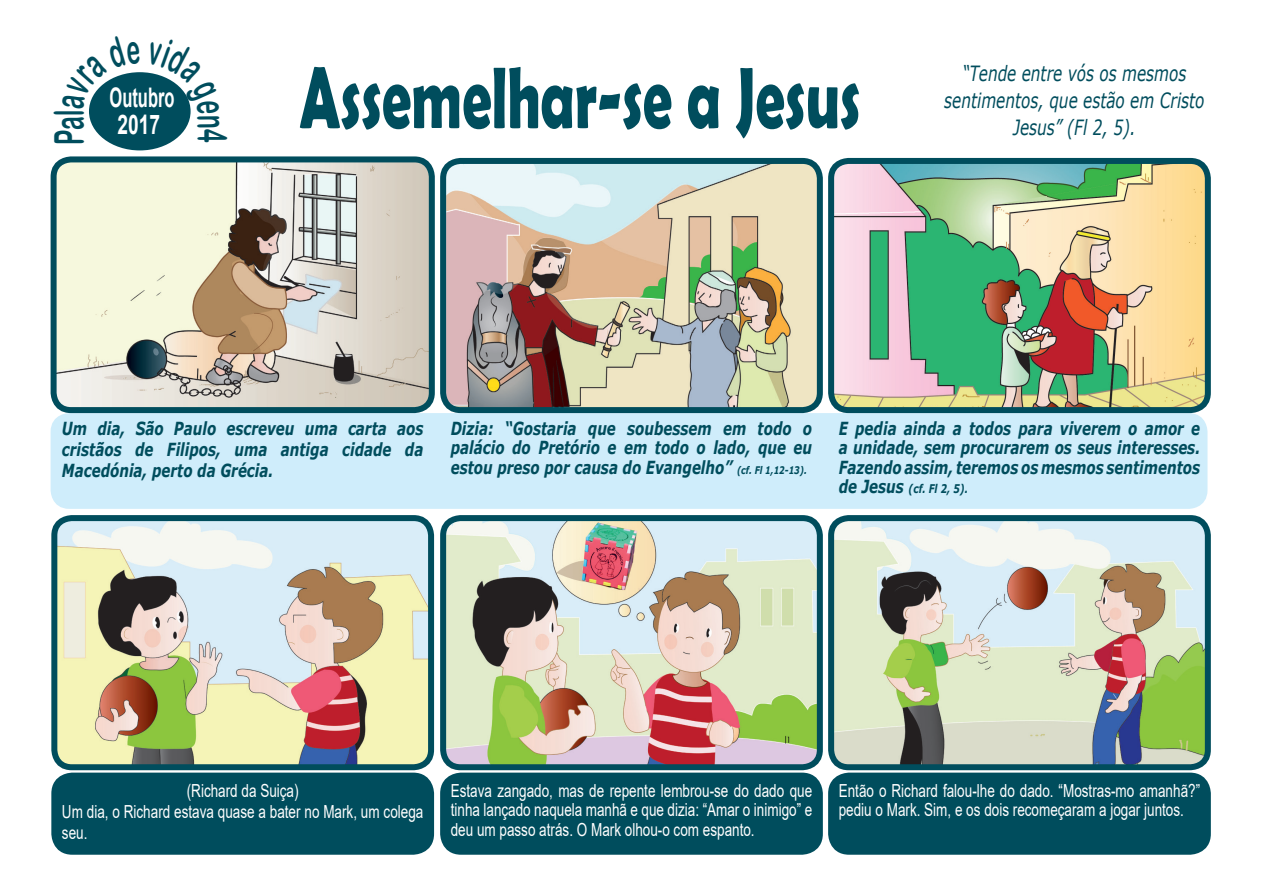
<style>
.page{position:relative;width:1263px;height:893px;background:#fff}
.page>*{position:absolute;margin:0;border:0;box-sizing:border-box;transform-origin:0 0}
.t1{font:700 87.75px "Berlin Sans FB Demi";color:#004d5d;scale:.67 1}
.t2{font:40.5px "Arial Rounded MT Bold";color:#004d5d;scale:.57 1}
.t3{font:700 27px/27px "Arial";color:#fff;scale:.61 1}
.t4{font:italic 21px/27px "Verdana";color:#004d5d;text-align:center;scale:.73 1}
.t5{font:italic 700 18px/19.5px "Verdana";color:#004d5d;text-align:justify;scale:.75 1}
.t6{font:18px/19.5px "Arial";color:#fff;scale:.75 1}
.t7{font:italic 700 12px "Verdana";color:#004d5d;scale:.75 1}
.s1{font-size:10.5px}
.s2{font-size:18px}
</style>
<div class="page">
<div style="left:53px;top:416px;width:1152px;height:90px;background:#cfedfb;border-radius:16px"></div>
<div style="left:51px;top:413px;width:1156px;height:96px;border:5px solid #cfedfb;border-radius:16px"></div>
<img style="left:58px;top:522px;width:369px;height:241px">
<div style="left:51px;top:515px;width:383px;height:255px;border:6px solid #004d5d;border-radius:17px"></div>
<img style="left:447px;top:522px;width:369px;height:241px">
<div style="left:440px;top:515px;width:383px;height:255px;border:6px solid #004d5d;border-radius:17px"></div>
<img style="left:835px;top:165px;width:369px;height:241px">
<div style="left:828px;top:158px;width:383px;height:255px;border:6px solid #004d5d;border-radius:17px"></div>
<img style="left:58px;top:163px;width:370px;height:243px">
<div style="left:51px;top:156px;width:384px;height:257px;border:6px solid #004d5d;border-radius:17px"></div>
<img style="left:447px;top:165px;width:369px;height:241px">
<div style="left:440px;top:158px;width:383px;height:255px;border:6px solid #004d5d;border-radius:17px"></div>
<img style="left:835px;top:522px;width:369px;height:241px">
<div style="left:828px;top:515px;width:383px;height:255px;border:6px solid #004d5d;border-radius:17px"></div>
<div style="left:54px;top:776px;width:377px;height:76px;background:#004d5d;border-radius:18px"></div>
<div style="left:51px;top:773px;width:383px;height:82px;border:6px solid #004d5d;border-radius:18px"></div>
<div style="left:443px;top:776px;width:377px;height:76px;background:#004d5d;border-radius:18px"></div>
<div style="left:440px;top:773px;width:383px;height:82px;border:6px solid #004d5d;border-radius:18px"></div>
<div style="left:831px;top:776px;width:377px;height:76px;background:#004d5d;border-radius:18px"></div>
<div style="left:828px;top:773px;width:383px;height:82px;border:6px solid #004d5d;border-radius:18px"></div>
<div style="left:89px;top:72px;width:102px;height:78px;background:#004d5d;border-radius:50%"></div>
<svg style="left:89px;top:72px;width:51px;height:37px"></svg>
<svg style="left:147px;top:72px;width:44px;height:55px"></svg>
<h2 class="t2" style="left:45px;top:145px;width:62px;rotate:-90deg">Pal</h2>
<h3 class="t3" style="left:110px;top:85px;width:108px">Outubro<br>2017</h3>
<h2 class="t2" style="left:236px;top:129px;width:26px;rotate:90deg">4</h2>
<h1 class="t1" style="left:300px;top:47px;width:839px">Assemelhar-se a Jesus</h1>
<p class="t4" style="left:944px;top:59px;width:358px">“Tende entre vós os mesmos sentimentos, que estão em Cristo<br>Jesus” (Fl 2, 5).</p>
<p class="t5" style="left:62px;top:417px;width:483px;line-height:21px">Um dia, São Paulo escreveu uma carta aos cristãos de Filipos, uma antiga cidade da Macedónia, perto da Grécia.</p>
<p class="t5" style="left:451px;top:418px;width:483px">Dizia: “Gostaria que soubessem em todo o palácio do Pretório e em todo o lado, que eu estou preso por causa do Evangelho” <span class="s1">(cf. Fl 1,12-13).</span></p>
<p class="t5" style="left:839px;top:418px;width:483px">E pedia ainda a todos para viverem o amor e a unidade, sem procurarem os seus interesses.<br>Fazendo assim, teremos os mesmos sentimentos</p>
<p class="t7" style="left:839px;top:480px;width:174px"><span class="s2">de Jesus</span> (cf. Fl 2, 5).</p>
<p class="t6" style="left:62px;top:780px;width:483px;line-height:21px;text-indent:125px">(Richard da Suiça)<br>Um dia, o Richard estava quase a bater no Mark, um colega seu.</p>
<p class="t6" style="left:451px;top:781px;width:483px;text-align:justify">Estava zangado, mas de repente lembrou-se do dado que tinha lançado naquela manhã e que dizia: “Amar o inimigo” e deu um passo atrás. O Mark olhou-o com espanto.</p>
<p class="t6" style="left:839px;top:781px;width:483px">Então o Richard falou-lhe do dado. “Mostras-mo amanhã?” pediu o Mark. Sim, e os dois recomeçaram a jogar juntos.</p>
</div>
